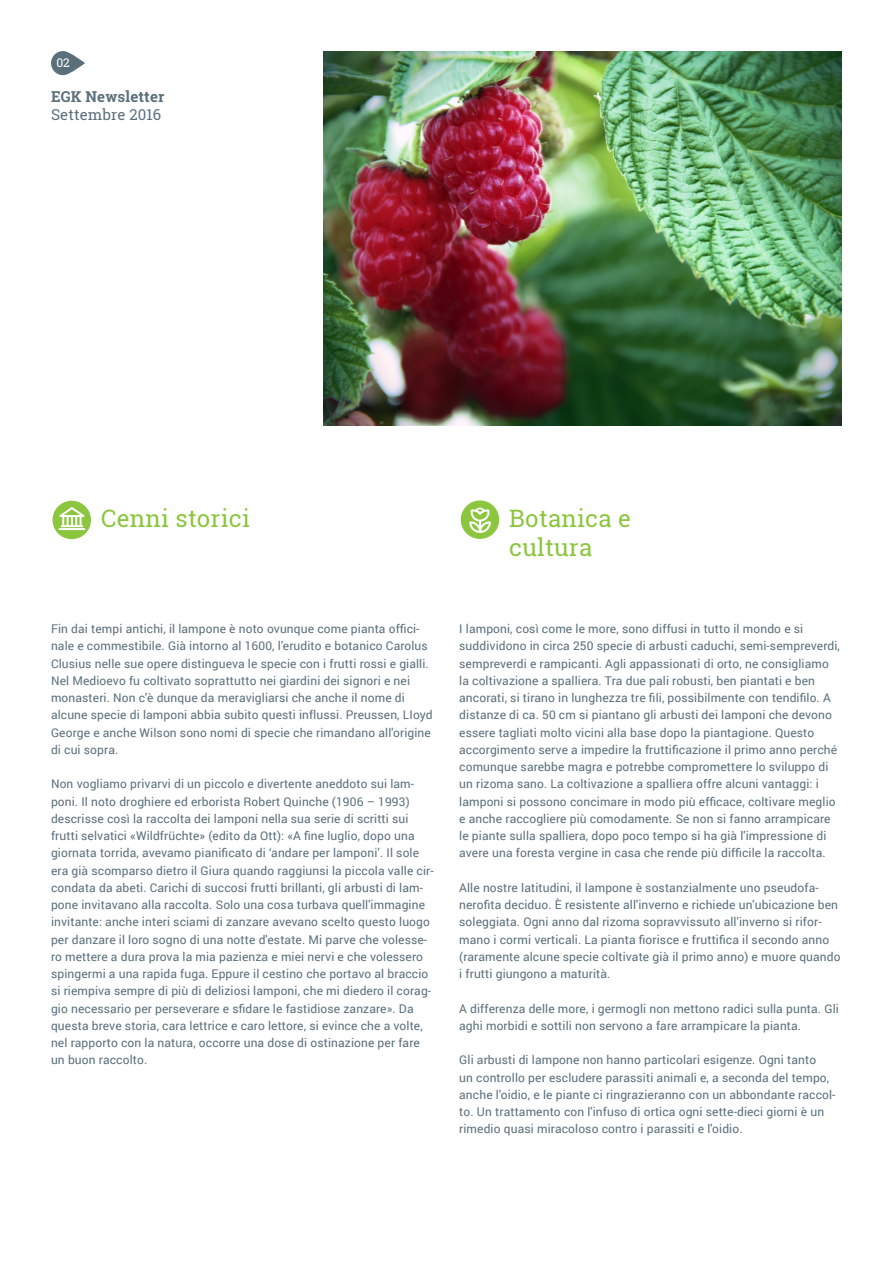
<style>
.page{position:relative;width:893px;height:1263px;background:#fff}
.page>*{position:absolute;margin:0;border:0;box-sizing:border-box;transform-origin:0 0}
.Lead{font:24px/28.8px "Roboto Slab";letter-spacing:.01em;color:#8bc63e}
.t1{font:700 15px "Roboto Slab";letter-spacing:.01em;color:#5b6f7b}
.t2{font:15px "Roboto Slab";letter-spacing:.01em;color:#5b6f7b}
.Lauftext{font:12px/17.2px "Roboto";letter-spacing:.01em;color:#5b6f7b}
.t3{font:12px "Roboto Slab";color:#fff}
</style>
<div class="page">
<img style="left:323px;top:51px;width:519px;height:375px">
<svg style="left:51px;top:51px;width:34px;height:24px"></svg>
<div style="left:53px;top:501px;width:38px;height:38px;background:#8bc63e;border-radius:50%"></div>
<svg style="left:59px;top:507px;width:26px;height:20px"></svg>
<hr style="left:61px;top:525px;width:22px;height:2px;background:#fff">
<hr style="left:59px;top:528px;width:26px;height:2px;background:#fff">
<div style="left:461px;top:500px;width:38px;height:39px;background:#8bc63e;border-radius:50%"></div>
<svg style="left:469px;top:507px;width:22px;height:26px"></svg>
<p class="t3" style="left:56px;top:54px;width:15px">02</p>
<p class="t1" style="left:51px;top:86px;width:115px">EGK Newsletter</p>
<p class="t2" style="left:51px;top:104px;width:112px">Settembre 2016</p>
<p class="Lead" style="left:101px;top:504px;width:150px">Cenni storici</p>
<p class="Lead" style="left:509px;top:504px;width:123px">Botanica e cultura</p>
<p class="Lauftext" style="left:51px;top:620px;width:383px">Fin dai tempi antichi, il lampone è noto ovunque come pianta offici&shy;nale e commestibile. Già intorno al 1600, l'erudito e botanico Carolus Clusius nelle sue opere distingueva le specie con i frutti rossi e gialli.<br>Nel Medioevo fu coltivato soprattutto nei giardini dei signori e nei monasteri. Non c'è dunque da meravigliarsi che anche il nome di alcune specie di lamponi abbia subito questi influssi. Preussen, LIoyd George e anche Wilson sono nomi di specie che rimandano all'origine di cui sopra.</p>
<p class="Lauftext" style="left:51px;top:775px;width:384px">Non vogliamo privarvi di un piccolo e divertente aneddoto sui lam&shy;poni. Il noto droghiere ed erborista Robert Quinche (1906 – 1993) descrisse così la raccolta dei lamponi nella sua serie di scritti sui frutti selvatici «Wildfrüchte» (edito da Ott): «A fine luglio, dopo una giornata torrida, avevamo pianificato di ‘andare per lamponi’. Il sole era già scomparso dietro il Giura quando raggiunsi la piccola valle cir&shy;condata da abeti. Carichi di succosi frutti brillanti, gli arbusti di lam&shy;pone invitavano alla raccolta. Solo una cosa turbava quell'immagine invitante: anche interi sciami di zanzare avevano scelto questo luogo per danzare il loro sogno di una notte d'estate. Mi parve che volesse&shy;ro mettere a dura prova la mia pazienza e miei nervi e che volessero spingermi a una rapida fuga. Eppure il cestino che portavo al braccio si riempiva sempre di più di deliziosi lamponi, che mi diedero il corag&shy;gio necessario per perseverare e sfidare le fastidiose zanzare». Da questa breve storia, cara lettrice e caro lettore, si evince che a volte, nel rapporto con la natura, occorre una dose di ostinazione per fare un buon raccolto.</p>
<p class="Lauftext" style="left:459px;top:620px;width:382px">I lamponi, così come le more, sono diffusi in tutto il mondo e si suddividono in circa 250 specie di arbusti caduchi, semi-sempreverdi, sempreverdi e rampicanti. Agli appassionati di orto, ne consigliamo la coltivazione a spalliera. Tra due pali robusti, ben piantati e ben ancorati, si tirano in lunghezza tre fili, possibilmente con tendifilo. A distanze di ca. 50 cm si piantano gli arbusti dei lamponi che devono essere tagliati molto vicini alla base dopo la piantagione. Questo accorgimento serve a impedire la fruttificazione il primo anno perché comunque sarebbe magra e potrebbe compromettere lo sviluppo di un rizoma sano. La coltivazione a spalliera offre alcuni vantaggi: i lamponi si possono concimare in modo più efficace, coltivare meglio e anche raccogliere più comodamente. Se non si fanno arrampicare le piante sulla spalliera, dopo poco tempo si ha già l'impressione di avere una foresta vergine in casa che rende più difficile la raccolta.</p>
<p class="Lauftext" style="left:459px;top:878px;width:383px">Alle nostre latitudini, il lampone è sostanzialmente uno pseudofa&shy;nerofita deciduo. È resistente all'inverno e richiede un'ubicazione ben soleggiata. Ogni anno dal rizoma sopravvissuto all'inverno si rifor&shy;mano i cormi verticali. La pianta fiorisce e fruttifica il secondo anno (raramente alcune specie coltivate già il primo anno) e muore quando i frutti giungono a maturità.</p>
<p class="Lauftext" style="left:459px;top:999px;width:381px">A differenza delle more, i germogli non mettono radici sulla punta. Gli aghi morbidi e sottili non servono a fare arrampicare la pianta.</p>
<p class="Lauftext" style="left:459px;top:1051px;width:378px">Gli arbusti di lampone non hanno particolari esigenze. Ogni tanto<br>un controllo per escludere parassiti animali e, a seconda del tempo, anche l'oidio, e le piante ci ringrazieranno con un abbondante raccol&shy;to. Un trattamento con l'infuso di ortica ogni sette-dieci giorni è un rimedio quasi miracoloso contro i parassiti e l'oidio.</p>
</div>
